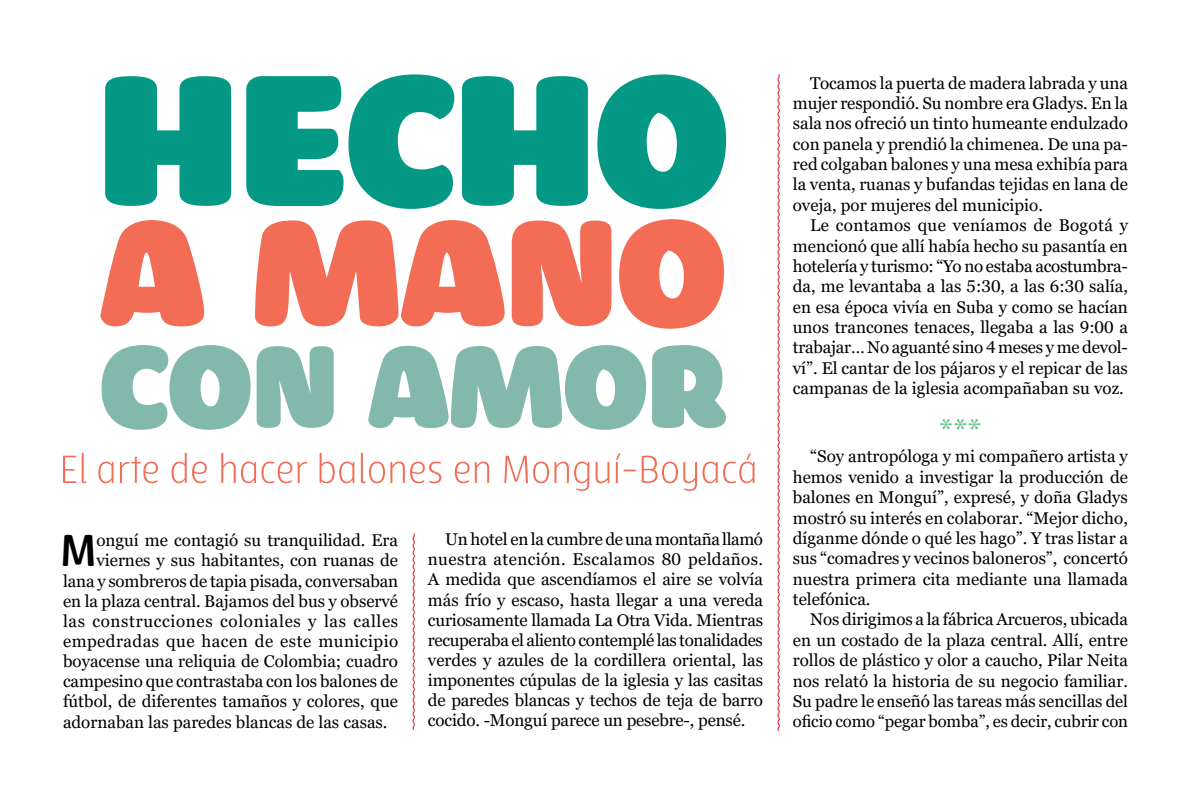
<style>
.page{position:relative;width:1191px;height:794px;background:#fff}
.page>*{position:absolute;margin:0;border:0;box-sizing:border-box;transform-origin:0 0}
.t1{font:700 47.77px "Lolita";color:#000}
.t2{font:29.75px "Georgia Pro";color:#61c086}
.t3{font:16.97px/20.3px "Georgia Pro";color:#000;text-align:justify}
.t4{font:16.97px "Georgia Pro";letter-spacing:.04em;color:#000}
.t5{font:16.97px "Georgia Pro";letter-spacing:.025em;color:#000}
.t6{font:16.62px "Georgia Pro";letter-spacing:-.005em;color:#000}
.s1{font-size:16.62px}
</style>
<div class="page">
<svg style="left:412px;top:533px;width:3px;height:197px"></svg>
<svg style="left:777px;top:74px;width:3px;height:657px"></svg>
<svg style="left:105px;top:76px;width:126px;height:130px;background:#2ba998"></svg>
<svg style="left:246px;top:74px;width:208px;height:135px"></svg>
<svg style="left:462px;top:76px;width:126px;height:130px;background:#2ba998"></svg>
<svg style="left:597px;top:74px;width:129px;height:135px"></svg>
<svg style="left:100px;top:220px;width:104px;height:106px"></svg>
<svg style="left:255px;top:220px;width:249px;height:106px"></svg>
<svg style="left:512px;top:220px;width:99px;height:106px;background:#f4806d"></svg>
<svg style="left:619px;top:219px;width:105px;height:110px"></svg>
<svg style="left:102px;top:345px;width:149px;height:85px"></svg>
<svg style="left:257px;top:346px;width:77px;height:82px;background:#94c3b8"></svg>
<svg style="left:368px;top:345px;width:278px;height:85px"></svg>
<svg style="left:652px;top:345px;width:74px;height:83px"></svg>
<svg style="left:63px;top:455px;width:13px;height:28px"></svg>
<svg style="left:82px;top:453px;width:4px;height:30px"></svg>
<svg style="left:98px;top:461px;width:15px;height:22px"></svg>
<svg style="left:120px;top:457px;width:38px;height:26px"></svg>
<svg style="left:171px;top:453px;width:36px;height:30px"></svg>
<svg style="left:221px;top:453px;width:71px;height:30px"></svg>
<svg style="left:298px;top:462px;width:9px;height:21px"></svg>
<svg style="left:320px;top:453px;width:34px;height:30px"></svg>
<svg style="left:361px;top:453px;width:80px;height:30px"></svg>
<svg style="left:455px;top:461px;width:14px;height:22px"></svg>
<svg style="left:475px;top:461px;width:14px;height:22px"></svg>
<svg style="left:504px;top:455px;width:85px;height:36px"></svg>
<svg style="left:595px;top:462px;width:14px;height:21px"></svg>
<svg style="left:616px;top:453px;width:101px;height:38px"></svg>
<svg style="left:723px;top:453px;width:31px;height:30px"></svg>
<h1 class="t1" style="left:60px;top:524px;width:37px">M</h1>
<p class="t3" style="left:96px;top:531px;width:303px">onguí me contagió su tranquilidad. Era</p>
<p class="t3" style="left:96px;top:551px;width:303px">viernes y sus habitantes, con ruanas de</p>
<p class="t3" style="left:63px;top:571px;width:337px">lana y sombreros de tapia pisada, conversaban</p>
<p class="t3" style="left:63px;top:591px;width:337px">en la plaza central. Bajamos del bus y observé</p>
<p class="t4" style="left:63px;top:611px;width:337px">las construcciones coloniales y las calles</p>
<p class="t5" style="left:63px;top:631px;width:337px">empedradas que hacen de este municipio</p>
<p class="t3" style="left:63px;top:652px;width:336px">boyacense una reliquia de Colombia; cuadro</p>
<p class="t3" style="left:63px;top:672px;width:336px">campesino que contrastaba con los balones de</p>
<p class="t3" style="left:63px;top:692px;width:336px">fútbol, de diferentes tamaños y colores, que</p>
<p class="t3" style="left:63px;top:712px;width:326px">adornaban las paredes blancas de las casas.</p>
<p class="t3" style="left:428px;top:530px;width:337px;text-indent:17px">Un hotel en la cumbre de una montaña llamó nuestra atención. Escalamos 80 peldaños.<br>A medida que ascendíamos el aire se volvía más frío y escaso, hasta llegar a una vereda curiosamente llamada La Otra Vida. Mientras recuperaba el aliento contemplé las tonalidades verdes y azules de la cordillera oriental, las imponentes cúpulas de la iglesia y las casitas de paredes blancas y techos de teja de barro cocido. -Monguí parece un pesebre-, pensé.</p>
<p class="t3" style="left:793px;top:73px;width:337px;text-indent:17px">Tocamos la puerta de madera labrada y una mujer respondió. Su nombre era Gladys. En la sala nos ofreció un tinto humeante endulzado con panela y prendió la chimenea. De una pa&shy;red colgaban balones y una mesa exhibía para la venta, ruanas y bufandas tejidas en lana de oveja, por mujeres del municipio.</p>
<p class="t3" style="left:793px;top:216px;width:337px;text-indent:17px">Le contamos que veníamos de Bogotá y mencionó que allí había hecho su pasantía en hotelería y turismo: “Yo no estaba acostumbra&shy;da, me levantaba a las 5:30, a las 6:30 salía, en esa época vivía en Suba y como se hacían unos trancones tenaces, llegaba a las 9:00 a trabajar… No aguanté sino 4 meses y me devol&shy;ví”. El cantar de los pájaros y el repicar de las campanas de la iglesia acompañaban su voz.</p>
<h2 class="t2" style="left:939px;top:412px;width:44px">***</h2>
<p class="t3" style="left:793px;top:447px;width:337px;text-indent:17px">“Soy antropóloga y mi compañero artista y hemos venido a investigar la producción de balones en Monguí”, expresé, y doña Gladys mostró su interés en colaborar. “Mejor dicho, díganme dónde o qué les hago”. Y tras listar a sus “comadres y vecinos baloneros”, concertó nuestra primera cita mediante una llamada telefónica.</p>
<p class="t3" style="left:793px;top:610px;width:337px;text-indent:17px">Nos dirigimos a la fábrica Arcueros, ubicada en un costado de la plaza central. Allí, entre rollos de plástico y olor a caucho, Pilar Neita nos relató la historia de su negocio familiar.<br>Su padre le enseñó las tareas más sencillas <span class="s1">del</span></p>
<p class="t6" style="left:793px;top:711px;width:337px">oficio como “pegar bomba”, es decir, cubrir con</p>
</div>
